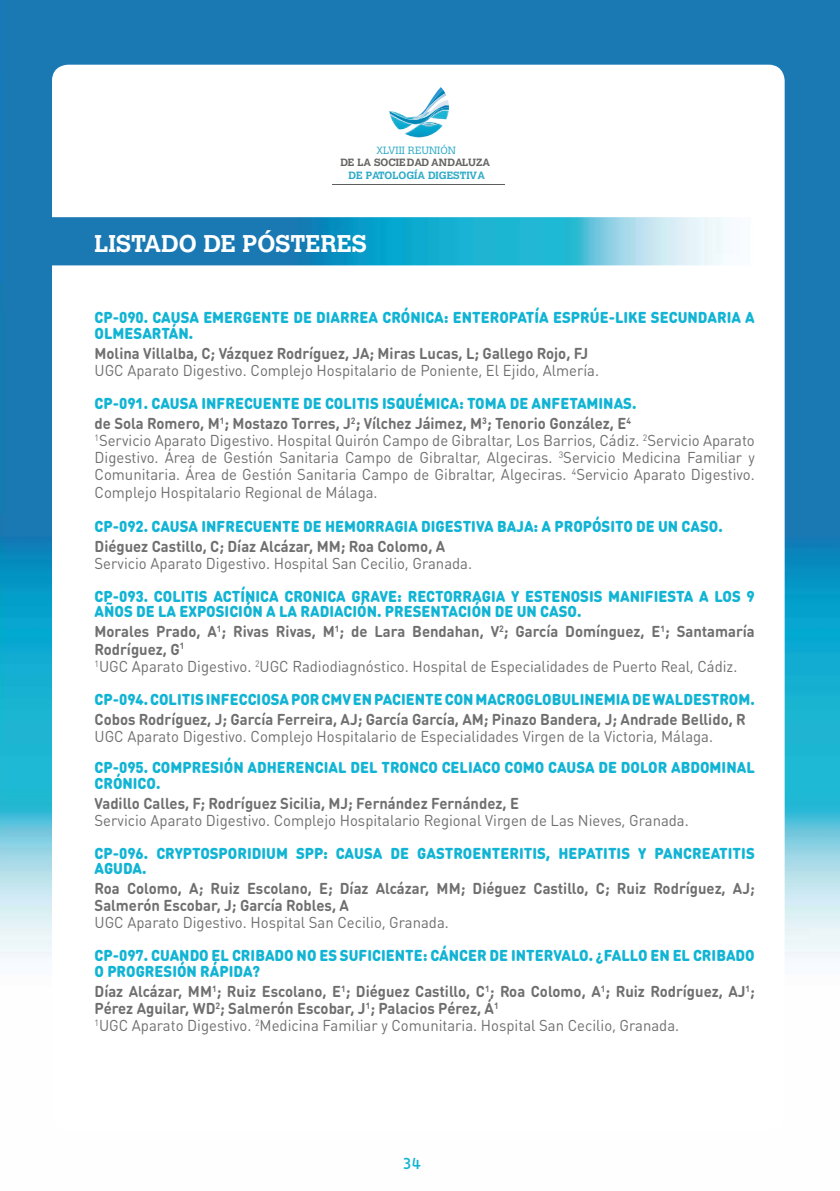
<style>
.page{position:relative;width:840px;height:1191px;background:#fff}
.page>*{position:absolute;margin:0;border:0;box-sizing:border-box;transform-origin:0 0}
.t1{font:700 24px "Calvert MT Std";color:#fff}
.t2{font:500 16px "Alwyn";color:#11b4d4}
.t3{font:700 15.6px/17.2px "DIN Round Pro";color:#706f6f;scale:.95 1}
.t4{font:15.6px/17.2px "DIN Round Pro";color:#706f6f;text-align:justify;scale:.95 1}
.t5{font:900 15.6px/15.6px "DIN Round Pro";color:#11b4d4;scale:.95 1}
.t6{font:700 10.4px "Calvert MT Std";color:#646462}
.t7{font:700 10.4px "Calvert MT Std";color:#2daac7}
.t8{font:300 10.4px "Calvert MT Std";color:#2daac7}
.s1{font-weight:900;color:#11b4d4}
.s2{font-weight:400}
</style>
<div class="page">
<img style="left:0;top:0;width:839px;height:958px">
<div style="left:52px;top:65px;width:732px;height:1065px;background:#fff;border-radius:16px"></div>
<hr style="left:332px;top:185px;width:172px;height:1px;background:#5e5c5d">
<img style="left:413px;top:124px;width:29px;height:1px">
<svg style="left:389px;top:87px;width:59px;height:37px"></svg>
<img style="left:51px;top:217px;width:677px;height:48px">
<p class="t8" style="left:376px;top:144px;width:81px">XLVIII REUNIÓN</p>
<p class="t6" style="left:340px;top:156px;width:151px">DE LA SOCIEDAD ANDALUZA</p>
<p class="t7" style="left:348px;top:168px;width:138px">DE PATOLOGÍA DIGESTIVA</p>
<h1 class="t1" style="left:94px;top:229px;width:273px">LISTADO DE PÓSTERES</h1>
<p class="t5" style="left:94px;top:309px;width:696px">CP-090. CAUSA EMERGENTE DE DIARREA CRÓNICA: ENTEROPATÍA ESPRÚE-LIKE SECUNDARIA A<br>OLMESARTÁN.</p>
<p class="t3" style="left:94px;top:344px;width:521px">Molina Villalba, C; Vázquez Rodríguez, JA; Miras Lucas, L; Gallego Rojo, FJ</p>
<p class="t4" style="left:94px;top:361px;width:532px">UGC Aparato Digestivo. Complejo Hospitalario de Poniente, El Ejido, Almería.</p>
<p class="t3" style="left:94px;top:393px;width:571px;line-height:20px"><span class="s1">CP-091. CAUSA INFRECUENTE DE COLITIS ISQUÉMICA: TOMA DE ANFETAMINAS. </span>de Sola Romero, M<sup>1</sup>; Mostazo Torres, J<sup>2</sup>; Vílchez Jáimez, M<sup>3</sup>; Tenorio González, E<sup>4</sup></p>
<p class="t4" style="left:94px;top:431px;width:696px"><sup>1</sup>Servicio Aparato Digestivo. Hospital Quirón Campo de Gibraltar, Los Barrios, Cádiz. <sup>2</sup>Servicio Aparato Digestivo. Área de Gestión Sanitaria Campo de Gibraltar, Algeciras. <sup>3</sup>Servicio Medicina Familiar y Comunitaria. Área de Gestión Sanitaria Campo de Gibraltar, Algeciras. <sup>4</sup>Servicio Aparato Digestivo.<br>Complejo Hospitalario Regional de Málaga.</p>
<p class="t5" style="left:94px;top:517px;width:662px">CP-092. CAUSA INFRECUENTE DE HEMORRAGIA DIGESTIVA BAJA: A PROPÓSITO DE UN CASO.</p>
<p class="t3" style="left:94px;top:537px;width:370px">Diéguez Castillo, C; Díaz Alcázar, MM; Roa Colomo, A</p>
<p class="t4" style="left:94px;top:554px;width:398px">Servicio Aparato Digestivo. Hospital San Cecilio, Granada.</p>
<p class="t5" style="left:94px;top:587px;width:696px">CP-093. COLITIS ACTÍNICA CRONICA GRAVE: RECTORRAGIA Y ESTENOSIS MANIFIESTA A LOS 9<br>AÑOS DE LA EXPOSICIÓN A LA RADIACIÓN. PRESENTACIÓN DE UN CASO.</p>
<p class="t3" style="left:94px;top:622px;width:696px">Morales Prado, A<sup>1</sup>; Rivas Rivas, M<sup>1</sup>; de Lara Bendahan, V<sup>2</sup>; García Domínguez, E<sup>1</sup>; Santamaría<br>Rodríguez, G<sup>1<br></sup><sup>1</sup><span class="s2">UGC Aparato Digestivo.</span> <sup>2</sup><span class="s2">UGC Radiodiagnóstico. Hospital de Especialidades de Puerto Real, Cádiz.</span></p>
<p class="t5" style="left:94px;top:690px;width:696px">CP-094. COLITIS INFECCIOSA POR CMV EN PACIENTE CON MACROGLOBULINEMIA DE WALDESTROM.</p>
<p class="t3" style="left:94px;top:709px;width:686px">Cobos Rodríguez, J; García Ferreira, AJ; García García, AM; Pinazo Bandera, J; Andrade Bellido, R</p>
<p class="t4" style="left:94px;top:727px;width:652px">UGC Aparato Digestivo. Complejo Hospitalario de Especialidades Virgen de la Victoria, Málaga.</p>
<p class="t5" style="left:94px;top:758px;width:696px">CP-095. COMPRESIÓN ADHERENCIAL DEL TRONCO CELIACO COMO CAUSA DE DOLOR ABDOMINAL<br>CRÓNICO.</p>
<p class="t3" style="left:94px;top:793px;width:448px">Vadillo Calles, F; Rodríguez Sicilia, MJ; Fernández Fernández, E</p>
<p class="t4" style="left:94px;top:811px;width:626px">Servicio Aparato Digestivo. Complejo Hospitalario Regional Virgen de Las Nieves, Granada.</p>
<p class="t5" style="left:94px;top:844px;width:696px">CP-096. CRYPTOSPORIDIUM SPP: CAUSA DE GASTROENTERITIS, HEPATITIS Y PANCREATITIS<br>AGUDA.</p>
<p class="t3" style="left:94px;top:879px;width:696px">Roa Colomo, A; Ruiz Escolano, E; Díaz Alcázar, MM; Diéguez Castillo, C; Ruiz Rodríguez, AJ;<br>Salmerón Escobar, J; García Robles, A</p>
<p class="t4" style="left:94px;top:913px;width:374px">UGC Aparato Digestivo. Hospital San Cecilio, Granada.</p>
<p class="t5" style="left:94px;top:946px;width:696px">CP-097. CUANDO EL CRIBADO NO ES SUFICIENTE: CÁNCER DE INTERVALO. ¿FALLO EN EL CRIBADO<br>O PROGRESIÓN RÁPIDA?</p>
<p class="t3" style="left:94px;top:982px;width:696px">Díaz Alcázar, MM<sup>1</sup>; Ruiz Escolano, E<sup>1</sup>; Diéguez Castillo, C<sup>1</sup>; Roa Colomo, A<sup>1</sup>; Ruiz Rodríguez, AJ<sup>1</sup>;<br>Pérez Aguilar, WD<sup>2</sup>; Salmerón Escobar, J<sup>1</sup>; Palacios Pérez, Á<sup>1<br></sup><sup>1</sup><span class="s2">UGC Aparato Digestivo.</span> <sup>2</sup><span class="s2">Medicina Familiar y Comunitaria. Hospital San Cecilio, Granada.</span></p>
<p class="t2" style="left:402px;top:1154px;width:20px">34</p>
</div>
